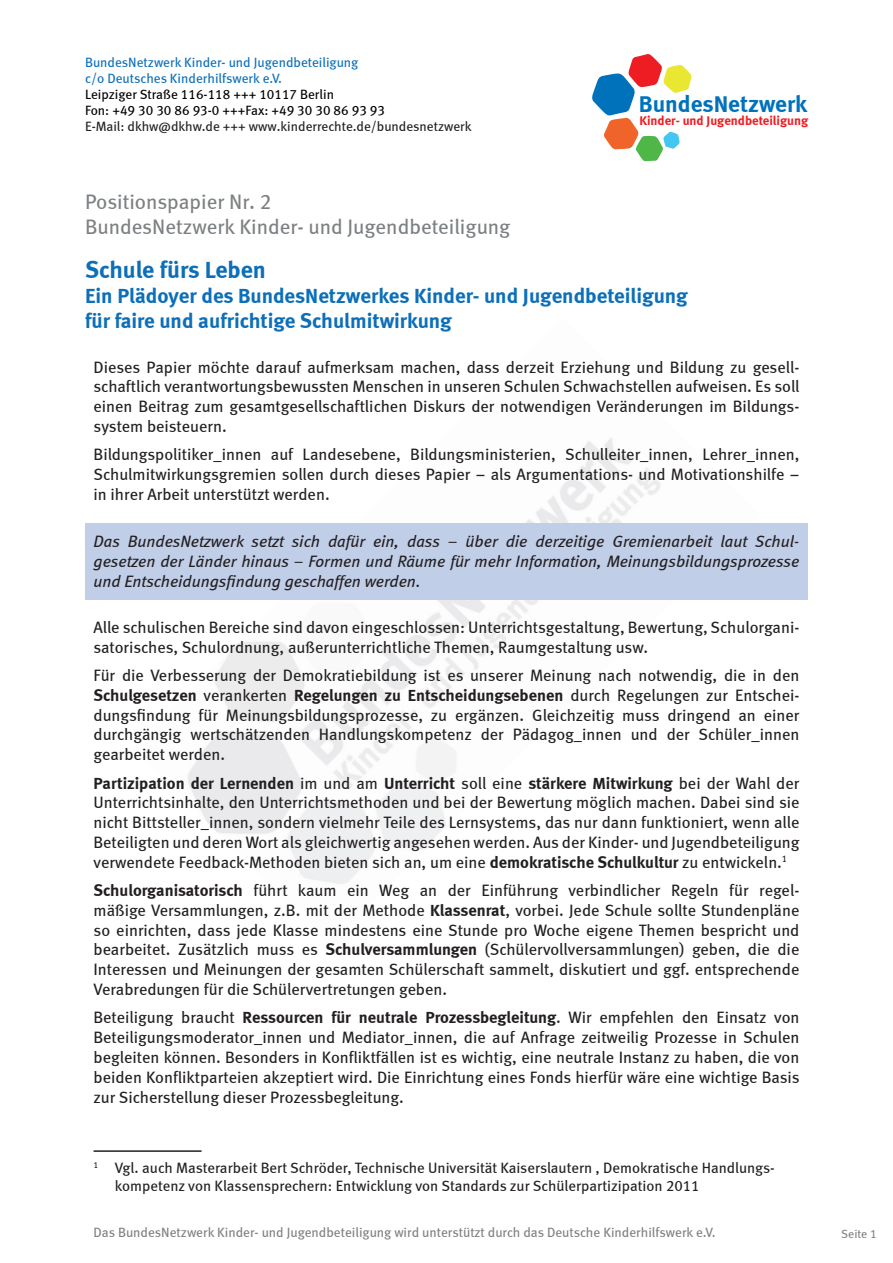
<style>
.page{position:relative;width:893px;height:1263px;background:#fff}
.page>*{position:absolute;margin:0;border:0;box-sizing:border-box;transform-origin:0 0}
.t1{font:24px "Meta Bold LF";letter-spacing:-.005em;color:#0c6fb8}
.t2{font:23.4px "Meta Bold LF";color:#0072bc}
.t3{font:21px/25.2px "Meta Bold LF";color:#0c6fb8}
.t4{font:21px/25.2px "Meta Book LF";color:#7d8082}
.t5{font:16.5px/19.8px "Meta Book LF";color:#231f20;text-align:justify}
.t6{font:italic 16.5px/19.8px "Meta Book LF";color:#231f20;text-align:justify}
.t7{font:16.5px "Meta Bold LF";color:#231f20}
.t8{font:15px/18px "Meta Book LF";color:#231f20}
.t9{font:13.5px "Meta Book LF";color:#7d8082}
.t10{font:13.5px/16.2px "Meta Book LF";color:#000001}
.t11{font:13.5px/16.2px "Meta Book LF";color:#0c6fb8}
.t12{font:13.5px "Meta Book LF";color:#231f20}
.t13{font:12.9px "Meta Bold LF";color:#ee1d23}
.t14{font:12px "Meta Book LF";color:#808285}
.s1{font-family:"Meta Book LF"}
.s2{font-family:"Meta Bold LF"}
</style>
<div class="page">
<img style="left:455px;top:436px;width:205px;height:187px">
<svg style="left:592px;top:54px;width:100px;height:107px"></svg>
<div style="left:85px;top:523px;width:723px;height:77px;background:#c1cee8"></div>
<hr style="left:94px;top:1150px;width:108px;height:2px;background:#231f20">
<p class="t11" style="left:85px;top:54px;width:275px">BundesNetzwerk Kinder- und Jugendbeteiligung c/o Deutsches Kinderhilfswerk e.V.</p>
<p class="t10" style="left:85px;top:86px;width:301px">Leipziger Straße 116-118 +++ 10117 Berlin<br>Fon: +49 30 30 86 93-0 +++Fax: +49 30 30 86 93 93</p>
<p class="t12" style="left:85px;top:119px;width:388px">E-Mail: dkhw@dkhw.de +++ www.kinderrechte.de/bundesnetzwerk</p>
<p class="t4" style="left:85px;top:188px;width:427px">Positionspapier Nr. 2<br>BundesNetzwerk Kinder- und Jugendbeteiligung</p>
<h2 class="t2" style="left:639px;top:90px;width:170px">BundesNetzwerk</h2>
<p class="t13" style="left:639px;top:112px;width:170px">Kinder- und Jugendbeteiligung</p>
<h1 class="t1" style="left:85px;top:255px;width:182px">Schule fürs Leben</h1>
<p class="t3" style="left:85px;top:283px;width:604px">Ein Plädoyer des BundesNetzwerkes Kinder- und Jugendbeteiligung für faire und aufrichtige Schulmitwirkung</p>
<p class="t5" style="left:94px;top:357px;width:707px">Dieses Papier möchte darauf aufmerksam machen, dass derzeit Erziehung und Bildung zu gesell&shy;schaftlich verantwortungsbewussten Menschen in unseren Schulen Schwachstellen aufweisen. Es soll einen Beitrag zum gesamtgesellschaftlichen Diskurs der notwendigen Veränderungen im Bildungs&shy;system beisteuern.</p>
<p class="t5" style="left:94px;top:444px;width:707px">Bildungspolitiker_innen auf Landesebene, Bildungsministerien, Schulleiter_innen, Lehrer_innen, Schulmitwirkungsgremien sollen durch dieses Papier – als Argumentations- und Motivationshilfe – in ihrer Arbeit unterstützt werden.</p>
<p class="t6" style="left:94px;top:531px;width:707px">Das BundesNetzwerk setzt sich dafür ein, dass – über die derzeitige Gremienarbeit laut Schul&shy;gesetzen der Länder hinaus – Formen und Räume für mehr Information, Meinungsbildungsprozesse und Entscheidungsfindung geschaffen werden.</p>
<p class="t5" style="left:94px;top:617px;width:707px">Alle schulischen Bereiche sind davon eingeschlossen: Unterrichtsgestaltung, Bewertung, Schulorgani&shy;satorisches, Schulordnung, außerunterrichtliche Themen, Raumgestaltung usw.</p>
<p class="t5" style="left:94px;top:665px;width:707px">Für die Verbesserung der Demokratiebildung ist es unserer Meinung nach notwendig, die in den</p>
<p class="t7" style="left:94px;top:685px;width:707px">Schulgesetzen <span class="s1">verankerten</span> Regelungen zu Entscheidungsebenen <span class="s1">durch Regelungen zur Entschei-</span></p>
<p class="t5" style="left:94px;top:705px;width:707px">dungsfindung für Meinungsbildungsprozesse, zu ergänzen. Gleichzeitig muss dringend an einer durchgängig wertschätzenden Handlungskompetenz der Pädagog_innen und der Schüler_innen gearbeitet werden.</p>
<p class="t7" style="left:94px;top:773px;width:707px">Partizipation der Lernenden <span class="s1">im und am</span> Unterricht <span class="s1">soll eine</span> stärkere Mitwirkung <span class="s1">bei der Wahl der</span></p>
<p class="t5" style="left:94px;top:792px;width:707px">Unterrichtsinhalte, den Unterrichtsmethoden und bei der Bewertung möglich machen. Dabei sind sie nicht Bittsteller_innen, sondern vielmehr Teile des Lernsystems, das nur dann funktioniert, wenn alle Beteiligten und deren Wort als gleichwertig angesehen werden. Aus der Kinder- und Jugendbeteiligung verwendete Feedback-Methoden bieten sich an, um eine <span class="s2">demokratische Schulkultur</span> zu entwickeln.<sup>1</sup></p>
<p class="t5" style="left:94px;top:880px;width:707px"><span class="s2">Schulorganisatorisch</span> führt kaum ein Weg an der Einführung verbindlicher Regeln für regel&shy;mäßige Versammlungen, z.B. mit der Methode <span class="s2">Klassenrat</span>, vorbei. Jede Schule sollte Stundenpläne so einrichten, dass jede Klasse mindestens eine Stunde pro Woche eigene Themen bespricht und bearbeitet. Zusätzlich muss es <span class="s2">Schulversammlungen</span> (Schülervollversammlungen) geben, die die Interessen und Meinungen der gesamten Schülerschaft sammelt, diskutiert und ggf. entsprechende Verabredungen für die Schülervertretungen geben.</p>
<p class="t5" style="left:94px;top:1007px;width:707px">Beteiligung braucht <span class="s2">Ressourcen für neutrale Prozessbegleitung</span>. Wir empfehlen den Einsatz von Beteiligungsmoderator_innen und Mediator_innen, die auf Anfrage zeitweilig Prozesse in Schulen begleiten können. Besonders in Konfliktfällen ist es wichtig, eine neutrale Instanz zu haben, die von beiden Konfliktparteien akzeptiert wird. Die Einrichtung eines Fonds hierfür wäre eine wichtige Basis zur Sicherstellung dieser Prozessbegleitung.</p>
<p class="t8" style="left:115px;top:1158px;width:661px;text-indent:-21px"><sup>1</sup> Vgl. auch Masterarbeit Bert Schröder, Technische Universität Kaiserslautern , Demokratische Handlungs&shy;kompetenz von Klassensprechern: Entwicklung von Standards zur Schülerpartizipation 2011</p>
<p class="t9" style="left:94px;top:1225px;width:623px">Das BundesNetzwerk Kinder- und Jugendbeteiligung wird unterstützt durch das Deutsche Kinderhilfswerk e.V.</p>
<p class="t14" style="left:841px;top:1227px;width:37px">Seite 1</p>
</div>
